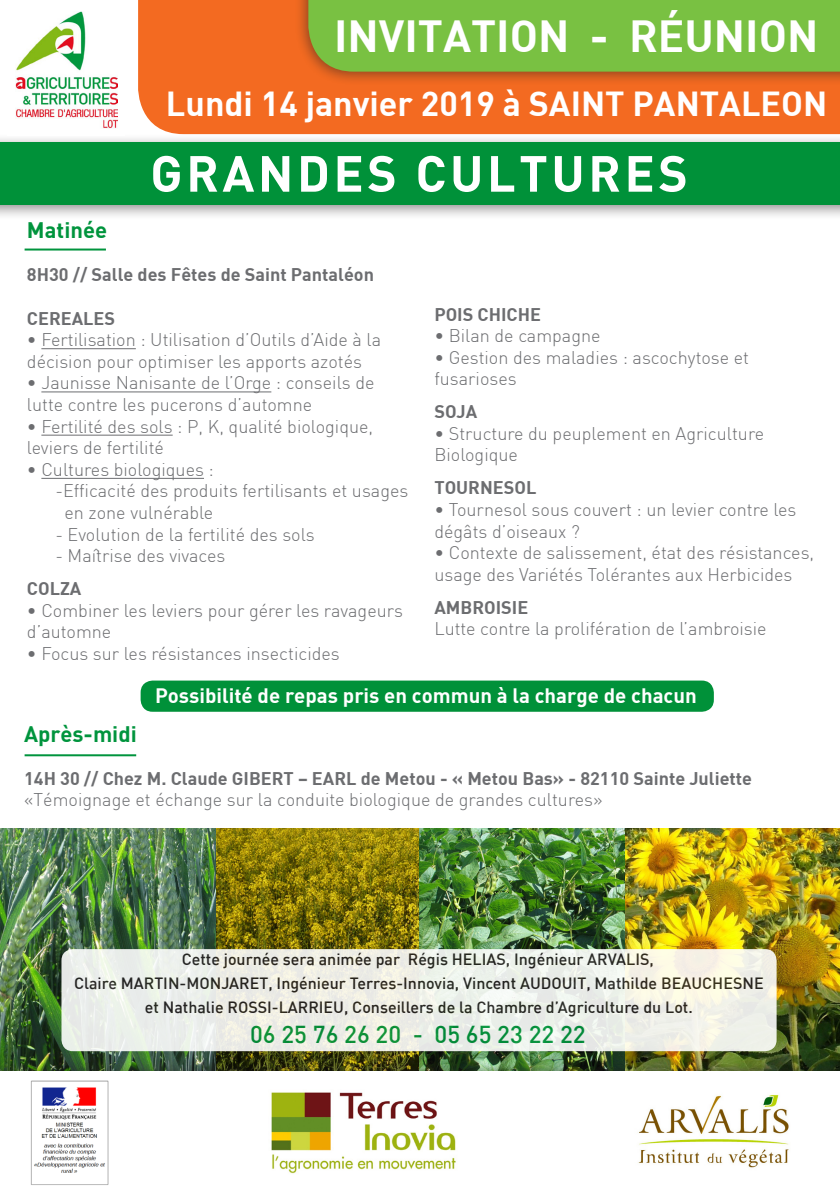
<style>
.page{position:relative;width:840px;height:1191px;background:#fff}
.page>*{position:absolute;margin:0;border:0;box-sizing:border-box;transform-origin:0 0}
.t1{font:50px "DIN Bold";letter-spacing:.07em;color:#fff}
.t2{font:44px "DIN Bold";color:#fff}
.t3{font:34px "DIN Bold";color:#fff}
.t4{font:500 24px "DIN";color:#00943d}
.t5{font:22px "DIN Bold";color:#00943d}
.t6{font:20.4px "DIN Bold";color:#fff}
.t7{font:300 18px/21.6px "DIN";color:#6c6d70}
.t8{font:18px "DIN Bold";color:#6c6d70}
.t9{font:500 16px/24px "DIN";color:#231f20;text-align:center}
</style>
<div class="page">
<img style="left:215px;top:828px;width:624px;height:231px">
<img style="left:0;top:828px;width:215px;height:231px">
<hr style="left:25px;top:248px;width:81px;height:2px;background:#00943d">
<hr style="left:25px;top:754px;width:111px;height:2px;background:#00943d">
<div style="left:138px;top:0;width:701px;height:134px;background:#f36a21"></div>
<div style="left:0;top:134px;width:839px;height:87px;background:#231f20;opacity:.5"></div>
<div style="left:0;top:142px;width:839px;height:62px;background:#009139"></div>
<div style="left:0;top:1059px;width:839px;height:132px;background:#231f20;opacity:.5"></div>
<div style="left:0;top:1071px;width:839px;height:120px;background:#fff"></div>
<div style="left:294px;top:0;width:545px;height:86px;background:#231f20;opacity:.5"></div>
<div style="left:308px;top:0;width:531px;height:72px;background:#79c142"></div>
<div style="left:8px;top:6px;width:117px;height:129px;background:#fff"></div>
<img style="left:15px;top:11px;width:103px;height:117px">
<img style="left:30px;top:1080px;width:79px;height:105px">
<div style="left:61px;top:949px;width:715px;height:102px;background:linear-gradient(to right,#ebeee9,#f2f2e8);border-radius:11px"></div>
<hr style="left:41px;top:348px;width:95px;height:1px;background:#6c6d70">
<hr style="left:41px;top:391px;width:230px;height:1px;background:#6c6d70">
<hr style="left:41px;top:435px;width:131px;height:1px;background:#6c6d70">
<hr style="left:41px;top:478px;width:163px;height:1px;background:#6c6d70">
<img style="left:271px;top:1092px;width:185px;height:82px">
<img style="left:638px;top:1094px;width:151px;height:74px">
<div style="left:140px;top:680px;width:573px;height:31px;background:#009139;border-radius:12px"></div>
<p class="t2" style="left:334px;top:7px;width:485px">INVITATION - RÉUNION</p>
<p class="t3" style="left:166px;top:82px;width:662px">Lundi 14 janvier 2019 à SAINT PANTALEON</p>
<p class="t1" style="left:150px;top:141px;width:538px">GRANDES CULTURES</p>
<p class="t5" style="left:27px;top:216px;width:82px">Matinée</p>
<p class="t8" style="left:27px;top:263px;width:348px">8H30 // Salle des Fêtes de Saint Pantaléon</p>
<p class="t8" style="left:27px;top:306px;width:90px">CEREALES</p>
<p class="t7" style="left:27px;top:329px;width:355px">• Fertilisation : Utilisation d’Outils d’Aide à la décision pour optimiser les apports azotés</p>
<p class="t7" style="left:27px;top:372px;width:349px">• Jaunisse Nanisante de l’Orge : conseils de lutte contre les pucerons d’automne</p>
<p class="t7" style="left:27px;top:415px;width:347px">• Fertilité des sols : P, K, qualité biologique, leviers de fertilité</p>
<p class="t7" style="left:27px;top:458px;width:188px">• Cultures biologiques :</p>
<p class="t7" style="left:64px;top:480px;width:345px;text-indent:-9px">-Efficacité des produits fertilisants et usages en zone vulnérable</p>
<p class="t7" style="left:55px;top:523px;width:261px">- Evolution de la fertilité des sols</p>
<p class="t7" style="left:55px;top:545px;width:172px">- Maîtrise des vivaces</p>
<p class="t8" style="left:27px;top:577px;width:56px">COLZA</p>
<p class="t7" style="left:27px;top:599px;width:377px">• Combiner les leviers pour gérer les ravageurs d’automne</p>
<p class="t7" style="left:27px;top:642px;width:314px">• Focus sur les résistances insecticides</p>
<p class="t8" style="left:434px;top:302px;width:108px">POIS CHICHE</p>
<p class="t7" style="left:434px;top:325px;width:168px">• Bilan de campagne</p>
<p class="t7" style="left:434px;top:346px;width:316px">• Gestion des maladies : ascochytose et fusarioses</p>
<p class="t8" style="left:434px;top:400px;width:44px">SOJA</p>
<p class="t7" style="left:434px;top:422px;width:331px">• Structure du peuplement en Agriculture<br>Biologique</p>
<p class="t8" style="left:434px;top:476px;width:103px">TOURNESOL</p>
<p class="t7" style="left:434px;top:498px;width:363px">• Tournesol sous couvert : un levier contre les dégâts d’oiseaux ?</p>
<p class="t7" style="left:434px;top:542px;width:381px">• Contexte de salissement, état des résistances, usage des Variétés Tolérantes aux Herbicides</p>
<p class="t8" style="left:434px;top:595px;width:95px">AMBROISIE</p>
<p class="t7" style="left:434px;top:618px;width:333px">Lutte contre la prolifération de l’ambroisie</p>
<p class="t6" style="left:155px;top:682px;width:543px">Possibilité de repas pris en commun à la charge de chacun</p>
<p class="t5" style="left:24px;top:719px;width:114px">Après-midi</p>
<p class="t8" style="left:24px;top:766px;width:729px">14H 30 // Chez M. Claude GIBERT – EARL de Metou - « Metou Bas» - 82110 Sainte Juliette</p>
<p class="t7" style="left:24px;top:789px;width:579px">«Témoignage et échange sur la conduite biologique de grandes cultures»</p>
<p class="t9" style="left:74px;top:946px;width:690px">Cette journée sera animée par Régis HELIAS, Ingénieur ARVALIS,<br>Claire MARTIN-MONJARET, Ingénieur Terres-Innovia, Vincent AUDOUIT, Mathilde BEAUCHESNE et Nathalie ROSSI-LARRIEU, Conseillers de la Chambre d’Agriculture du Lot.</p>
<h3 class="t4" style="left:250px;top:1019px;width:337px">06 25 76 26 20 - 05 65 23 22 22</h3>
</div>
